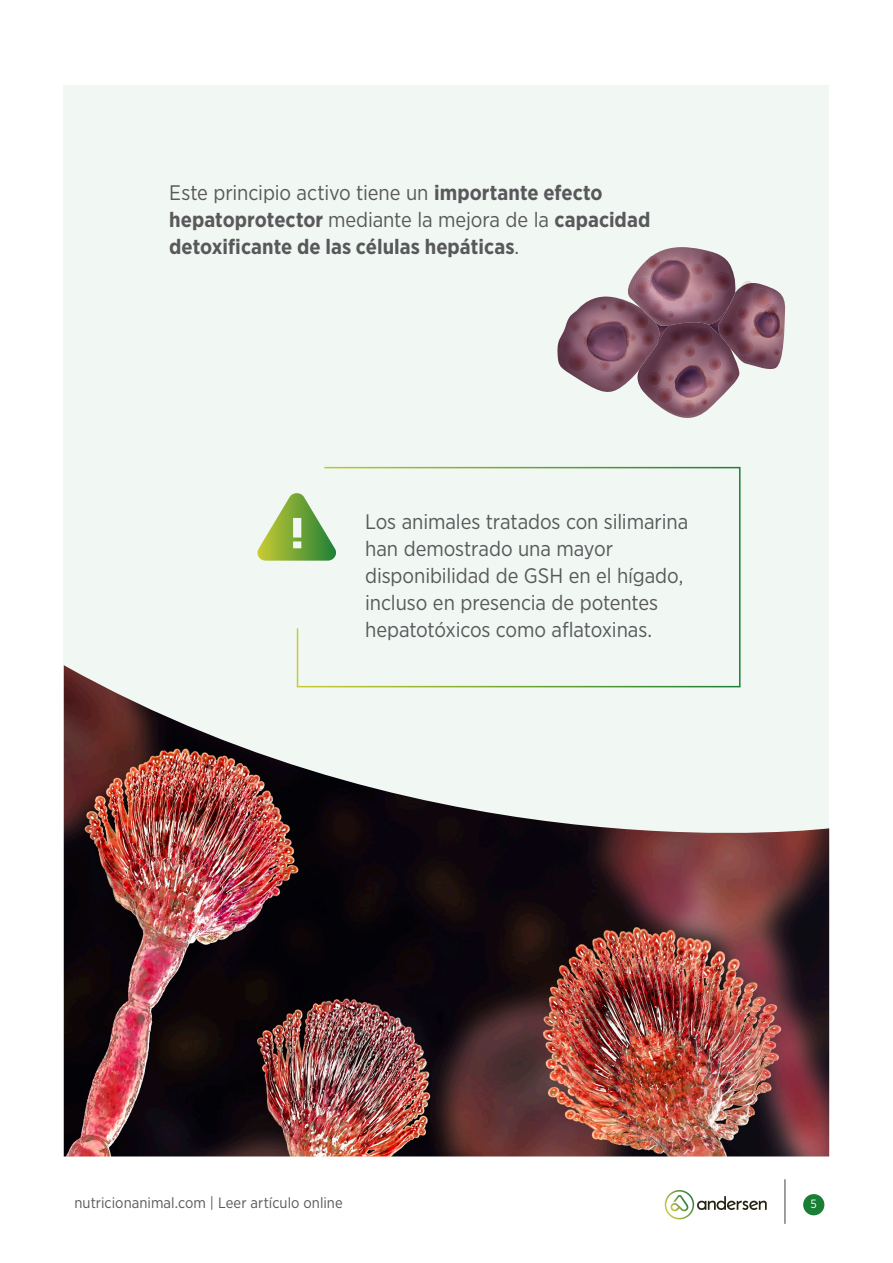
<style>
.page{position:relative;width:893px;height:1263px;background:#fff}
.page>*{position:absolute;margin:0;border:0;box-sizing:border-box;transform-origin:0 0}
.Online_txt{font:21px/27px "Gotham Narrow";letter-spacing:-.005em;color:#59595c}
.Online_txt-2{font:700 21px/27px "Gotham Narrow";color:#59595c}
.t1{font:15px "Gotham Narrow";letter-spacing:.005em;color:#59595c}
.t2{font:12px "Gotham Narrow";color:#fff}
.s1{font-weight:400}
</style>
<div class="page">
<div style="left:803px;top:1194px;width:21px;height:21px;background:#1b7e37;border-radius:50%"></div>
<hr style="left:784px;top:1179px;width:2px;height:45px;background:#808080">
<div style="left:64px;top:85px;width:765px;height:1071px;background:#f1f7f3"></div>
<svg style="left:665px;top:1190px;width:102px;height:29px"></svg>
<svg style="left:296px;top:466px;width:445px;height:199px"></svg>
<svg style="left:257px;top:493px;width:79px;height:68px"></svg>
<img style="left:64px;top:665px;width:765px;height:491px">
<svg style="left:557px;top:247px;width:229px;height:171px"></svg>
<p class="Online_txt-2" style="left:169px;top:179px;width:483px"><span class="s1">Este principio activo tiene un</span> importante efecto hepatoprotector <span class="s1">mediante la mejora de la</span> capacidad detoxificante de las células hepáticas<span class="s1">.</span></p>
<p class="Online_txt" style="left:365px;top:507px;width:324px">Los animales tratados con silimarina han demostrado una mayor disponibilidad de GSH en el hígado, incluso en presencia de potentes hepatotóxicos como aflatoxinas.</p>
<p class="t1" style="left:74px;top:1193px;width:270px">nutricionanimal.com | Leer artículo online</p>
<p class="t2" style="left:811px;top:1197px;width:8px">5</p>
</div>
